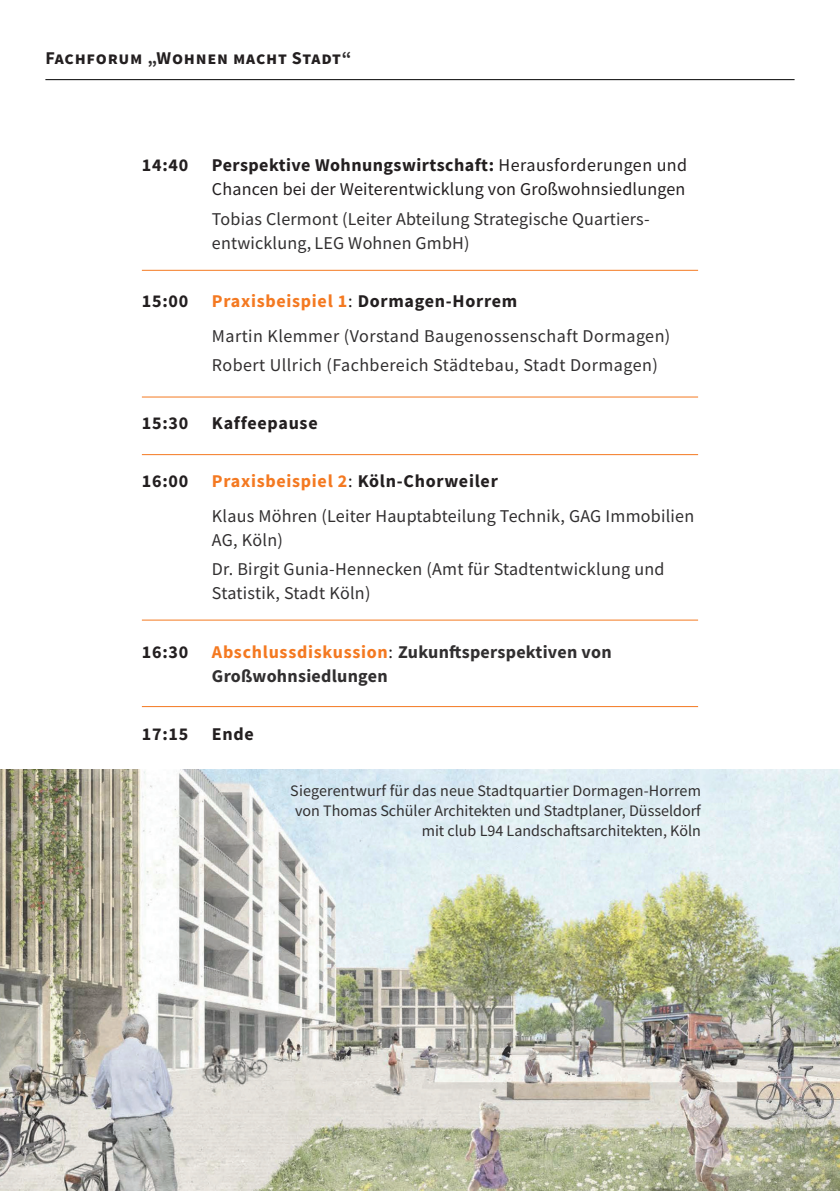
<style>
.page{position:relative;width:840px;height:1191px;background:#fff}
.page>*{position:absolute;margin:0;border:0;box-sizing:border-box;transform-origin:0 0}
.t1{font:18px/34.4px "Source Sans Pro";letter-spacing:.015em;color:#312f30}
.t2{font:18px/24px "Source Sans Pro";letter-spacing:.01em;color:#231f20}
.t3{font:700 18px "Source Sans Pro";letter-spacing:.04em;color:#231f20}
.t4{font:700 18px/24px "Source Sans Pro";letter-spacing:.015em;color:#312f30}
.t5{font:16px/20px "Source Sans Pro";color:#312f30;text-align:right}
.s1{color:#312f30}
.s2{font-weight:700}
.s3{font-weight:700;color:#f47921}
.s4{color:#231f20}
.s5{font-weight:700;color:#231f20}
.s6{color:#f47921}
.s7{font-weight:400;color:#231f20}
</style>
<div class="page">
<img style="left:0;top:770px;width:839px;height:421px">
<hr style="left:45px;top:79px;width:749px;height:1px;background:#000">
<hr style="left:142px;top:270px;width:555px;height:1px;background:#f47921">
<hr style="left:142px;top:396px;width:555px;height:1px;background:#f47921">
<hr style="left:142px;top:454px;width:555px;height:1px;background:#f47921">
<hr style="left:142px;top:619px;width:555px;height:1px;background:#f47921">
<hr style="left:142px;top:706px;width:555px;height:1px;background:#f47921">
<p class="t3" style="left:45px;top:46px;width:307px">Fachforum <span class="s1">„</span>Wohnen macht Stadt<span class="s1">“</span></p>
<p class="t3" style="left:142px;top:153px;width:48px">14:40</p>
<p class="t2" style="left:212px;top:153px;width:476px"><span class="s2">Perspektive Wohnungswirtschaft:</span> Herausforderungen und<br>Chancen bei der Weiterentwicklung von Großwohnsiedlungen</p>
<p class="t1" style="left:212px;top:207px;width:439px;line-height:24px">Tobias Clermont (Leiter Abteilung Strategische Quartiers&shy;entwicklung, LEG Wohnen GmbH)</p>
<p class="t3" style="left:142px;top:289px;width:48px">15:00</p>
<p class="t1" style="left:212px;top:284px;width:459px"><span class="s3">Praxisbeispiel 1</span><span class="s4">:</span> <span class="s5">Dormagen-Horrem<br></span>Martin Klemmer (Vorstand Baugenossenschaft Dormagen)</p>
<p class="t1" style="left:212px;top:348px;width:447px">Robert Ullrich (Fachbereich Städtebau, Stadt Dormagen)</p>
<p class="t3" style="left:142px;top:411px;width:48px">15:30</p>
<p class="t3" style="left:212px;top:411px;width:107px">Kaffeepause</p>
<p class="t3" style="left:142px;top:469px;width:48px">16:00</p>
<p class="t1" style="left:212px;top:464px;width:483px"><span class="s3">Praxisbeispiel 2</span><span class="s4">:</span> <span class="s5">Köln-Chorweiler<br></span>Klaus Möhren (Leiter Hauptabteilung Technik, GAG Immobilien</p>
<p class="t1" style="left:212px;top:525px;width:454px;line-height:29.6px">AG, Köln)<br>Dr. Birgit Gunia-Hennecken (Amt für Stadtentwicklung und</p>
<p class="t1" style="left:212px;top:576px;width:160px">Statistik, Stadt Köln)</p>
<p class="t3" style="left:142px;top:639px;width:48px">16:30</p>
<p class="t4" style="left:212px;top:639px;width:401px"><span class="s6">Abschlussdiskussion</span><span class="s7">:</span> Zukunftsperspektiven von<br>Großwohnsiedlungen</p>
<p class="t3" style="left:142px;top:721px;width:48px">17:15</p>
<p class="t3" style="left:212px;top:721px;width:43px">Ende</p>
<p class="t5" style="left:290px;top:780px;width:412px">Siegerentwurf für das neue Stadtquartier Dormagen-Horrem von Thomas Schü ler Architekten und Stadtplaner, Düsseldorf mit club L94 Landschaftsarchitekten, Köln</p>
</div>
